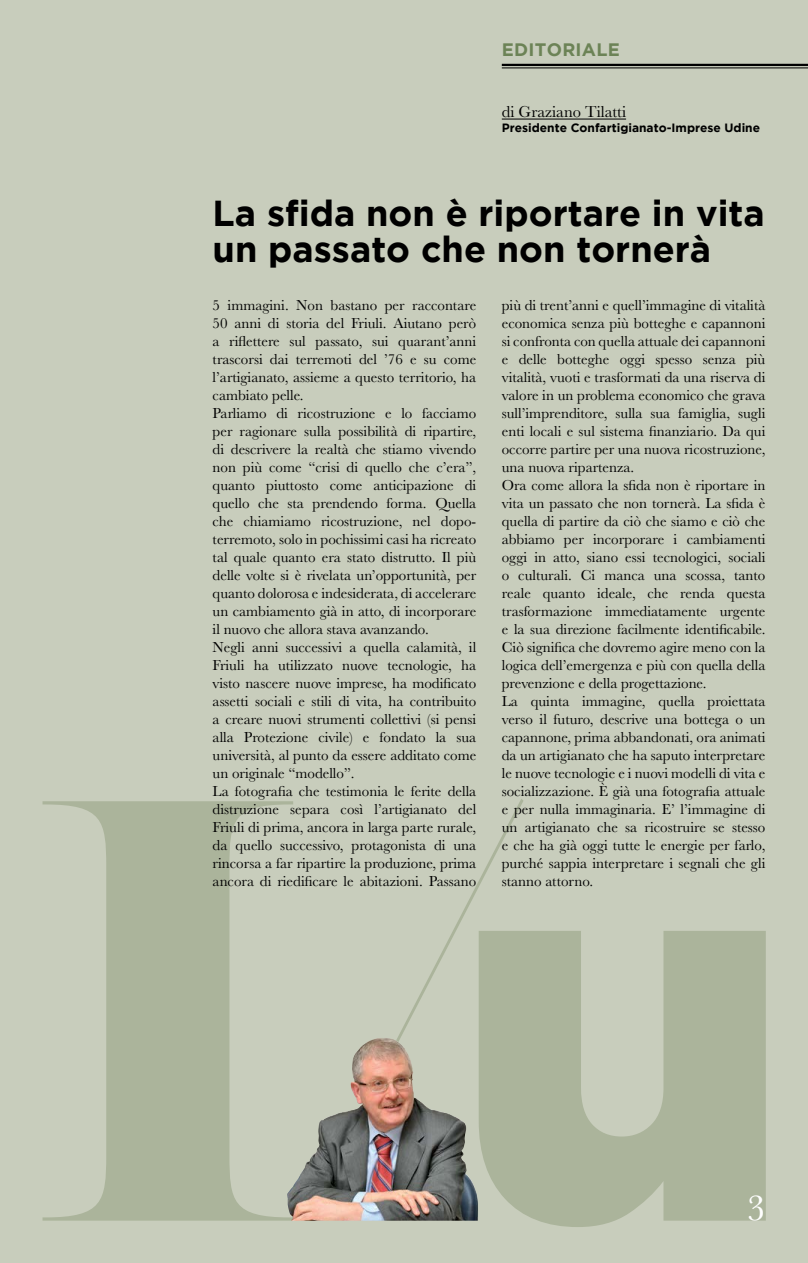
<style>
.page{position:relative;width:808px;height:1263px;background:#c8cdbc}
.page>*{position:absolute;margin:0;border:0;box-sizing:border-box;transform-origin:0 0}
.t1{font:37.5px "Baskerville";color:#fff}
.t2{font:700 36px/36px "Gotham";color:#000}
.t3{font:700 18px "Gotham";letter-spacing:.015em;color:#6c8356}
.t4{font:16.5px "Baskerville";color:#000}
.t5{font:15px/18px "Baskerville";color:#000}
.t6{font:700 12px "Gotham";color:#000}
</style>
<div class="page">
<svg style="left:43px;top:801px;width:250px;height:419px;fill:#abb49b"></svg>
<svg style="left:397px;top:799px;width:126px;height:239px"></svg>
<svg style="left:479px;top:931px;width:287px;height:296px;fill:#abb49b"></svg>
<hr style="left:502px;top:119px;width:124px;height:1px;background:#000">
<hr style="left:502px;top:64px;width:306px;height:2px;background:#000">
<hr style="left:502px;top:68px;width:306px;height:1px;background:#000">
<img style="left:287px;top:1038px;width:191px;height:183px">
<p class="t3" style="left:502px;top:39px;width:119px">EDITORIALE</p>
<p class="t4" style="left:502px;top:102px;width:126px">di Graziano Tilatti</p>
<p class="t6" style="left:502px;top:121px;width:260px">Presidente Confartigianato-Imprese Udine</p>
<h2 class="t2" style="left:213px;top:194px;width:554px">La sfida non è riportare in vita un passato che non tornerà</h2>
<p class="t5" style="left:213px;top:296px;width:265px">5 immagini. Non bastano per raccontare 50 anni di storia del Friuli. Aiutano però a riflettere sul passato, sui quarant’anni trascorsi dai terremoti del ’76 e su come l’artigianato, assieme a questo territorio, ha cambiato pelle.<br>Parliamo di ricostruzione e lo facciamo per ragionare sulla possibilità di ripartire, di descrivere la realtà che stiamo vivendo non più come “crisi di quello che c’era”, quanto piuttosto come anticipazione di quello che sta prendendo forma. Quella che chiamiamo ricostruzione, nel dopo&shy;terremoto, solo in pochissimi casi ha ricreato tal quale quanto era stato distrutto. Il più delle volte si è rivelata un’opportunità, per quanto dolorosa e indesiderata, di accelerare un cambiamento già in atto, di incorporare il nuovo che allora stava avanzando.<br>Negli anni successivi a quella calamità, il Friuli ha utilizzato nuove tecnologie, ha visto nascere nuove imprese, ha modificato assetti sociali e stili di vita, ha contribuito a creare nuovi strumenti collettivi (si pensi alla Protezione civile) e fondato la sua università, al punto da essere additato come un originale “modello”.<br>La fotografia che testimonia le ferite della distruzione separa così l’artigianato del Friuli di prima, ancora in larga parte rurale, da quello successivo, protagonista di una rincorsa a far ripartire la produzione, prima ancora di riedificare le abitazioni. Passano</p>
<p class="t5" style="left:502px;top:296px;width:265px">più di trent’anni e quell’immagine di vitalità economica senza più botteghe e capannoni si confronta con quella attuale dei capannoni e delle botteghe oggi spesso senza più vitalità, vuoti e trasformati da una riserva di valore in un problema economico che grava sull’imprenditore, sulla sua famiglia, sugli enti locali e sul sistema finanziario. Da qui occorre partire per una nuova ricostruzione, una nuova ripartenza.<br>Ora come allora la sfida non è riportare in vita un passato che non tornerà. La sfida è quella di partire da ciò che siamo e ciò che abbiamo per incorporare i cambiamenti oggi in atto, siano essi tecnologici, sociali o culturali. Ci manca una scossa, tanto reale quanto ideale, che renda questa trasformazione immediatamente urgente e la sua direzione facilmente identificabile.<br>Ciò significa che dovremo agire meno con la logica dell’emergenza e più con quella della prevenzione e della progettazione.<br>La quinta immagine, quella proiettata verso il futuro, descrive una bottega o un capannone, prima abbandonati, ora animati da un artigianato che ha saputo interpretare le nuove tecnologie e i nuovi modelli di vita e socializzazione. È già una fotografia attuale e per nulla immaginaria. E’ l’immagine di un artigianato che sa ricostruire se stesso e che ha già oggi tutte le energie per farlo, purché sappia interpretare i segnali che gli stanno attorno.</p>
<h1 class="t1" style="left:747px;top:1184px;width:20px">3</h1>
</div>
